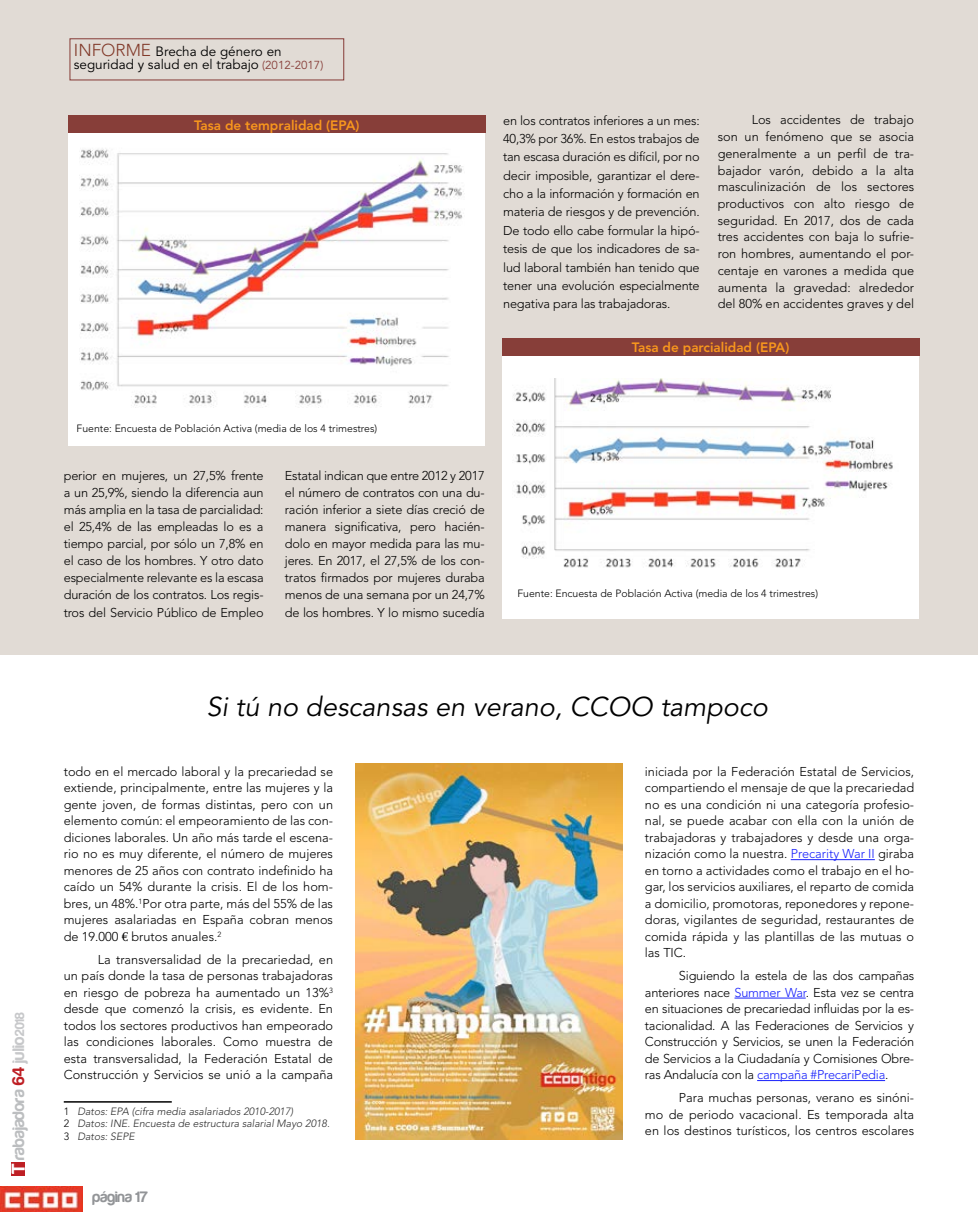
<style>
.page{position:relative;width:978px;height:1212px;background:#fff}
.page>*{position:absolute;margin:0;border:0;box-sizing:border-box;transform-origin:0 0}
.No_Spacing{font:italic 27px "Avenir";color:#000}
.t1{font:700 19.5px "Harabara";color:#fff}
.t2{font:700 17.25px "Harabara";color:#bcbec0}
.t3{font:700 15.6px "Harabara";color:#939598}
.t4{font:13.5px/13.5px "Avenir";color:#000}
.SUMARIO{font:800 13.5px "Avenir";color:#f8971d}
.No_Spacing-2{font:300 12.75px/16.5px "Avenir";color:#000;text-align:justify}
.t5{font:300 10.5px "Avenir";color:#000}
.t6{font:italic 300 10.5px "Avenir";color:#2d2d2d}
.s1{color:#be1f24}
.s2{color:#c7c8ca}
.s3{font-size:13.5px;color:#c7c8ca}
.s4{font-weight:300;font-size:17.1px;color:#823a2a}
.s5{font-size:11.55px;color:#873e39}
.s6{font-family:"Euro Serif";font-weight:400}
.s7{font-style:normal;color:#000}
.s8{color:#1922fb}
</style>
<div class="page">
<img style="left:0;top:1186px;width:82px;height:26px">
<div style="left:11px;top:1162px;width:14px;height:14px;background:#be1f24"></div>
<img style="left:356px;top:763px;width:266px;height:377px">
<hr style="left:64px;top:1101px;width:108px;height:1px;background:#000">
<hr style="left:791px;top:859px;width:84px;height:1px;background:#1922fb">
<hr style="left:734px;top:998px;width:72px;height:1px;background:#1922fb">
<hr style="left:757px;top:1080px;width:128px;height:1px;background:#1922fb">
<div style="left:0;top:0;width:978px;height:655px;background:#e1dbd5"></div>
<div style="left:69px;top:38px;width:275px;height:42px;border:1px solid #873e39"></div>
<div style="left:68px;top:117px;width:417px;height:329px;background:#fff"></div>
<img style="left:80px;top:148px;width:384px;height:259px">
<div style="left:68px;top:116px;width:418px;height:17px;background:#873e39"></div>
<div style="left:502px;top:339px;width:416px;height:280px;background:#fff"></div>
<img style="left:513px;top:378px;width:380px;height:190px">
<div style="left:502px;top:338px;width:417px;height:17px;background:#873e39"></div>
<p class="t2" style="left:10px;top:1160px;width:150px;rotate:-90deg">rabajadora <span class="s1">64</span> <span class="s2">julio</span><span class="s3">2018</span></p>
<h2 class="t1" style="left:8px;top:1174px;width:12px;rotate:-90deg">T</h2>
<p class="t4" style="left:74px;top:45px;width:251px"><span class="s4">INFORME</span> Brecha de género en seguridad y salud en el trabajo <span class="s5">(2012-2017)</span></p>
<p class="SUMARIO" style="left:194px;top:117px;width:167px">Tasa de tempralidad (EPA)</p>
<p class="No_Spacing-2" style="left:503px;top:111px;width:198px;line-height:18.3px">en los contratos inferiores a un mes:<br>40,3% por 36%. En estos trabajos de tan escasa duración es difícil, por no decir imposible, garantizar el dere&shy;cho a la información y formación en materia de riesgos y de prevención.<br>De todo ello cabe formular la hipó&shy;tesis de que los indicadores de sa&shy;lud laboral también han tenido que tener una evolución especialmente negativa para las trabajadoras.</p>
<p class="No_Spacing-2" style="left:718px;top:112px;width:198px;text-indent:34px">Los accidentes de trabajo son un fenómeno que se asocia generalmente a un perfil de tra&shy;bajador varón, debido a la alta masculinización de los sectores productivos con alto riesgo de seguridad. En 2017, dos de cada tres accidentes con baja lo sufrie&shy;ron hombres, aumentando el por&shy;centaje en varones a medida que aumenta la gravedad: alrededor del 80% en accidentes graves y del</p>
<p class="t5" style="left:77px;top:422px;width:302px">Fuente: Encuesta de Población Activa (media de los 4 trimestres)</p>
<p class="No_Spacing-2" style="left:64px;top:467px;width:201px;line-height:17.1px">perior en mujeres, un 27,5% frente a un 25,9%, siendo la diferencia aun más amplia en la tasa de parcialidad: el 25,4% de las empleadas lo es a tiempo parcial, por sólo un 7,8% en el caso de los hombres. Y otro dato especialmente relevante es la escasa duración de los contratos. Los regis&shy;tros del Servicio Público de Empleo</p>
<p class="No_Spacing-2" style="left:285px;top:467px;width:201px;line-height:17.1px">Estatal indican que entre 2012 y 2017 el número de contratos con una du&shy;ración inferior a siete días creció de manera significativa, pero hacién&shy;dolo en mayor medida para las mu&shy;jeres. En 2017, el 27,5% de los con&shy;tratos firmados por mujeres duraba menos de una semana por un 24,7% de los hombres. Y lo mismo sucedía</p>
<p class="SUMARIO" style="left:632px;top:339px;width:159px">Tasa de parcialidad (EPA)</p>
<p class="t5" style="left:517px;top:588px;width:302px">Fuente: Encuesta de Población Activa (media de los 4 trimestres)</p>
<p class="No_Spacing" style="left:207px;top:691px;width:563px">Si tú no descansas en verano, CCOO tampoco</p>
<p class="No_Spacing-2" style="left:64px;top:763px;width:271px">todo en el mercado laboral y la precariedad se extiende, principalmente, entre las mujeres y la gente joven, de formas distintas, pero con un elemento común: el empeoramiento de las con&shy;diciones laborales. Un año más tarde el escena&shy;rio no es muy diferente, el número de mujeres menores de 25 años con contrato indefinido ha caído un 54% durante la crisis. El de los hom&shy;bres, un 48%.<sup>1</sup>Por otra parte, más del 55% de las mujeres asalariadas en España cobran menos de 19.000 <span class="s6">€</span> brutos anuales.<sup>2</sup></p>
<p class="No_Spacing-2" style="left:64px;top:951px;width:271px;text-indent:34px">La transversalidad de la precariedad, en un país donde la tasa de personas trabajadoras en riesgo de pobreza ha aumentado un 13%<sup>3 </sup>desde que comenzó la crisis, es evidente. En todos los sectores productivos han empeorado las condiciones laborales. Como muestra de esta transversalidad, la Federación Estatal de Construcción y Servicios se unió a la campaña</p>
<p class="t6" style="left:64px;top:1105px;width:231px"><span class="s7">1</span> Datos: EPA (cifra media asalariados 2010-2017)</p>
<p class="t6" style="left:64px;top:1117px;width:268px"><span class="s7">2</span> Datos: INE. Encuesta de estructura salarial Mayo 2018.</p>
<p class="t6" style="left:64px;top:1130px;width:72px"><span class="s7">3</span> Datos: SEPE</p>
<p class="t3" style="left:92px;top:1188px;width:57px">página 17</p>
<p class="No_Spacing-2" style="left:645px;top:763px;width:271px">iniciada por la Federación Estatal de Servicios, compartiendo el mensaje de que la precariedad no es una condición ni una categoría profesio&shy;nal, se puede acabar con ella con la unión de trabajadoras y trabajadores y desde una orga&shy;nización como la nuestra. <span class="s8">Precarity War II</span> giraba en torno a actividades como el trabajo en el ho&shy;gar, los servicios auxiliares, el reparto de comida a domicilio, promotoras, reponedores y repone&shy;doras, vigilantes de seguridad, restaurantes de comida rápida y las plantillas de las mutuas o las TIC.</p>
<p class="No_Spacing-2" style="left:645px;top:967px;width:271px;text-indent:34px">Siguiendo la estela de las dos campañas anteriores nace <span class="s8">Summer War</span>. Esta vez se centra en situaciones de precariedad influidas por la es&shy;tacionalidad. A las Federaciones de Servicios y Construcción y Servicios, se unen la Federación de Servicios a la Ciudadanía y Comisiones Obre&shy;ras Andalucía con la <span class="s8">campaña #PrecariPedia</span>.</p>
<p class="No_Spacing-2" style="left:645px;top:1089px;width:271px;text-indent:34px">Para muchas personas, verano es sinóni&shy;mo de periodo vacacional. Es temporada alta en los destinos turísticos, los centros escolares</p>
</div>
